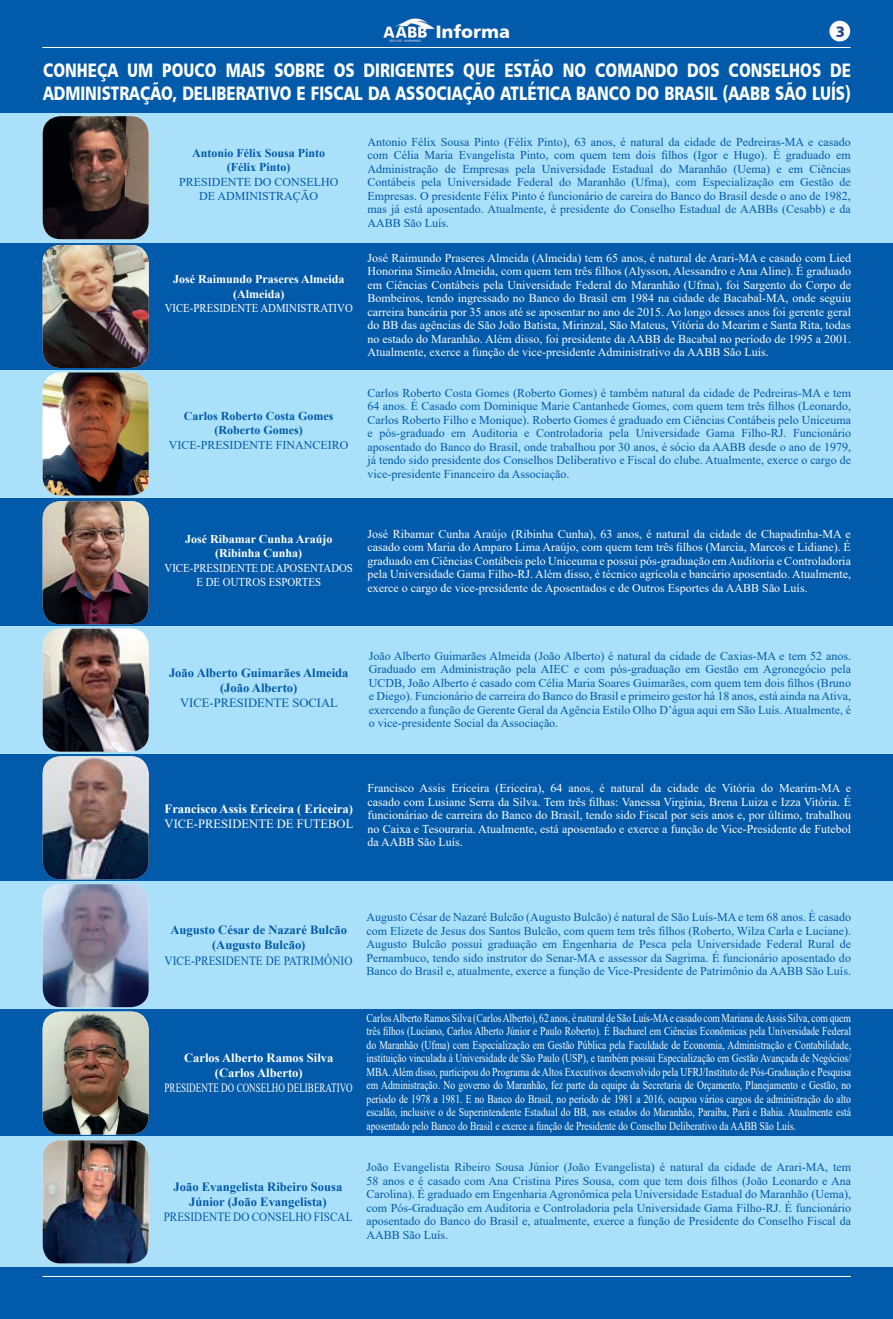
<style>
.page{position:relative;width:893px;height:1319px;background:#fff}
.page>*{position:absolute;margin:0;border:0;box-sizing:border-box;transform-origin:0 0}
.t1{font:19.5px/23.4px "Humanist 777 BT Black B";color:#fff;scale:.78 1}
.t2{font:18px "Humanist 777 BT Black B";color:#fff}
.t3{font:15px "Humanist 777 BT Black B";color:#253f8e}
.t4{font:700 12.6px/15.1px "Times New Roman";color:#015aaa;text-align:center}
.t5{font:700 12.6px/15.1px "Times New Roman";color:#fff;text-align:center}
.t6{font:12.6px "Times New Roman";color:#fff;scale:.72 1}
.t7{font:12.6px "Times New Roman";color:#015aaa;scale:.9 1}
.t8{font:12.6px "Times New Roman";color:#015aaa;scale:.89 1}
.t9{font:12.6px "Times New Roman";color:#fff}
.t10{font:12.6px "Times New Roman";color:#015aaa}
.t11{font:12px/13.5px "Times New Roman";color:#015aaa;text-align:justify}
.t12{font:12px/13.5px "Times New Roman";color:#fff;text-align:justify}
.t13{font:12px/13.5px "Times New Roman";color:#fff;text-align:justify;scale:.8 1}
.t14{font:12px/14.4px "Times New Roman";color:#fff;text-align:center;scale:.9 1}
.t15{font:700 12px/14.4px "Times New Roman";color:#fff;text-align:center}
.t16{font:700 12px/14.4px "Times New Roman";color:#015aaa;text-align:center}
</style>
<div class="page">
<div style="left:0;top:0;width:893px;height:1318px;background:#015aaa"></div>
<div style="left:0;top:113px;width:893px;height:129px;background:#aae0f9"></div>
<div style="left:0;top:370px;width:893px;height:127px;background:#aae0f9"></div>
<div style="left:0;top:625px;width:893px;height:128px;background:#aae0f9"></div>
<div style="left:0;top:880px;width:893px;height:128px;background:#aae0f9"></div>
<div style="left:0;top:1135px;width:893px;height:131px;background:#aae0f9"></div>
<img style="left:43px;top:116px;width:106px;height:123px">
<img style="left:43px;top:372px;width:106px;height:123px">
<img style="left:43px;top:245px;width:106px;height:123px">
<img style="left:43px;top:501px;width:106px;height:123px">
<img style="left:43px;top:628px;width:106px;height:123px">
<img style="left:43px;top:756px;width:106px;height:123px">
<img style="left:43px;top:884px;width:106px;height:123px">
<img style="left:43px;top:1011px;width:106px;height:123px">
<img style="left:43px;top:1140px;width:106px;height:123px">
<hr style="left:43px;top:1275px;width:808px;height:1px;background:#fff">
<hr style="left:42px;top:47px;width:809px;height:1px;background:#fff">
<div style="left:829px;top:21px;width:21px;height:20px;background:#fff;border-radius:50%"></div>
<img style="left:383px;top:18px;width:52px;height:24px">
<h2 class="t2" style="left:436px;top:20px;width:76px">Informa</h2>
<p class="t3" style="left:836px;top:22px;width:11px">3</p>
<h1 class="t1" style="left:43px;top:57px;width:1037px">CONHEÇA UM POUCO MAIS SOBRE OS DIRIGENTES QUE ESTÃO NO COMANDO DOS CONSELHOS DE<br>ADMINISTRAÇÃO, DELIBERATIVO E FISCAL DA ASSOCIAÇÃO ATLÉTICA BANCO DO BRASIL (AABB SÃO LUÍS)</h1>
<p class="t11" style="left:368px;top:134px;width:485px">Antonio Félix Sousa Pinto (Félix Pinto), 63 anos, é natural da cidade de Pedreiras-MA e casado com Célia Maria Evangelista Pinto, com quem tem dois filhos (Igor e Hugo). É graduado em Administração de Empresas pela Universidade Estadual do Maranhão (Uema) e em Ciências Contábeis pela Universidade Federal do Maranhão (Ufma), com Especialização em Gestão de Empresas. O presidente Félix Pinto é funcionário de careira do Banco do Brasil desde o ano de 1982, mas já está aposentado. Atualmente, é presidente do Conselho Estadual de AABBs (Cesabb) e da AABB São Luís.</p>
<p class="t16" style="left:192px;top:145px;width:135px">Antonio Félix Sousa Pinto (Félix Pinto)</p>
<p class="t11" style="left:179px;top:174px;width:161px;line-height:14.4px;text-align:center">PRESIDENTE DO CONSELHO<br>DE ADMINISTRAÇÃO</p>
<p class="t15" style="left:173px;top:271px;width:173px">José Raimundo Praseres Almeida (Almeida)</p>
<p class="t14" style="left:165px;top:300px;width:210px">VICE-PRESIDENTE ADMINISTRATIVO</p>
<p class="t16" style="left:184px;top:408px;width:151px">Carlos Roberto Costa Gomes (Roberto Gomes)</p>
<p class="t11" style="left:169px;top:437px;width:181px">VICE-PRESIDENTE FINANCEIRO</p>
<p class="t12" style="left:368px;top:250px;width:485px">José Raimundo Praseres Almeida (Almeida) tem 65 anos, é natural de Arari-MA e casado com Lied Honorina Simeão Almeida, com quem tem três filhos (Alysson, Alessandro e Ana Aline). É graduado em Ciências Contábeis pela Universidade Federal do Maranhão (Ufma), foi Sargento do Corpo de Bombeiros, tendo ingressado no Banco do Brasil em 1984 na cidade de Bacabal-MA, onde seguiu carreira bancária por 35 anos até se aposentar no ano de 2015. Ao longo desses anos foi gerente geral do BB das agências de São João Batista, Mirinzal, São Mateus, Vitória do Mearim e Santa Rita, todas no estado do Maranhão. Além disso, foi presidente da AABB de Bacabal no período de 1995 a 2001.<br>Atualmente, exerce a função de vice-presidente Administrativo da AABB São Luís.</p>
<p class="t11" style="left:368px;top:385px;width:485px">Carlos Roberto Costa Gomes (Roberto Gomes) é também natural da cidade de Pedreiras-MA e tem 64 anos. É Casado com Dominique Marie Cantanhede Gomes, com quem tem três filhos (Leonardo, Carlos Roberto Filho e Monique). Roberto Gomes é graduado em Ciências Contábeis pelo Uniceuma e pós-graduado em Auditoria e Controladoria pela Universidade Gama Filho-RJ. Funcionário aposentado do Banco do Brasil, onde trabalhou por 30 anos, é sócio da AABB desde o ano de 1979, já tendo sido presidente dos Conselhos Deliberativo e Fiscal do clube. Atualmente, exerce o cargo de vice-presidente Financeiro da Associação.</p>
<p class="t15" style="left:185px;top:531px;width:149px">José Ribamar Cunha Araújo (Ribinha Cunha)</p>
<p class="t14" style="left:165px;top:560px;width:211px">VICE-PRESIDENTE DE APOSENTADOS<br>E DE OUTROS ESPORTES</p>
<p class="t12" style="left:368px;top:526px;width:485px">José Ribamar Cunha Araújo (Ribinha Cunha), 63 anos, é natural da cidade de Chapadinha-MA e casado com Maria do Amparo Lima Araújo, com quem tem três filhos (Marcia, Marcos e Lidiane). É graduado em Ciências Contábeis pelo Uniceuma e possui pós-graduação em Auditoria e Controladoria pela Universidade Gama Filho-RJ. Além disso, é técnico agrícola e bancário aposentado. Atualmente, exerce o cargo de vice-presidente de Aposentados e de Outros Esportes da AABB São Luís.</p>
<p class="t4" style="left:169px;top:664px;width:181px">João Alberto Guimarães Almeida (João Alberto)</p>
<p class="t10" style="left:180px;top:693px;width:159px">VICE-PRESIDENTE SOCIAL</p>
<p class="t11" style="left:369px;top:648px;width:484px">João Alberto Guimarães Almeida (João Alberto) é natural da cidade de Caxias-MA e tem 52 anos.<br>Graduado em Administração pela AIEC e com pós-graduação em Gestão em Agronegócio pela UCDB, João Alberto é casado com Célia Maria Soares Guimarães, com quem tem dois filhos (Bruno e Diego). Funcionário de carreira do Banco do Brasil e primeiro gestor há 18 anos, está ainda na Ativa, exercendo a função de Gerente Geral da Agência Estilo Olho D’água aqui em São Luís. Atualmente, é o vice-presidente Social da Associação.</p>
<p class="t5" style="left:165px;top:800px;width:190px">Francisco Assis Ericeira ( Ericeira)</p>
<p class="t9" style="left:165px;top:814px;width:190px">VICE-PRESIDENTE DE FUTEBOL</p>
<p class="t12" style="left:368px;top:781px;width:485px">Francisco Assis Ericeira (Ericeira), 64 anos, é natural da cidade de Vitória do Mearim-MA e casado com Lusiane Serra da Silva. Tem três filhas: Vanessa Virgínia, Brena Luiza e Izza Vitória. É funcionáriao de carreira do Banco do Brasil, tendo sido Fiscal por seis anos e, por último, trabalhou no Caixa e Tesouraria. Atualmente, está aposentado e exerce a função de Vice-Presidente de Futebol da AABB São Luís.</p>
<p class="t4" style="left:170px;top:922px;width:178px">Augusto César de Nazaré Bulcão (Augusto Bulcão)</p>
<p class="t7" style="left:165px;top:951px;width:210px">VICE-PRESIDENTE DE PATRIMÔNIO</p>
<p class="t11" style="left:367px;top:909px;width:486px">Augusto César de Nazaré Bulcão (Augusto Bulcão) é natural de São Luís-MA e tem 68 anos. É casado com Elizete de Jesus dos Santos Bulcão, com quem tem três filhos (Roberto, Wilza Carla e Luciane).<br>Augusto Bulcão possui graduação em Engenharia de Pesca pela Universidade Federal Rural de Pernambuco, tendo sido instrutor do Senar-MA e assessor da Sagrima. É funcionário aposentado do Banco do Brasil e, atualmente, exerce a função de Vice-Presidente de Patrimônio da AABB São Luís.</p>
<p class="t5" style="left:184px;top:1049px;width:151px">Carlos Alberto Ramos Silva (Carlos Alberto)</p>
<p class="t6" style="left:165px;top:1078px;width:263px">PRESIDENTE DO CONSELHO DELIBERATIVO</p>
<p class="t4" style="left:173px;top:1178px;width:170px">João Evangelista Ribeiro Sousa<br>Júnior (João Evangelista)</p>
<p class="t8" style="left:164px;top:1207px;width:214px">PRESIDENTE DO CONSELHO FISCAL</p>
<p class="t13" style="left:367px;top:1010px;width:607px">Carlos Alberto Ramos Silva (Carlos Alberto), 62 anos, é natural de São Luís-MA e casado com Mariana de Assis Silva, com quem três filhos (Luciano, Carlos Alberto Júnior e Paulo Roberto). É Bacharel em Ciências Econômicas pela Universidade Federal do Maranhão (Ufma) com Especialização em Gestão Pública pela Faculdade de Economia, Administração e Contabilidade, instituição vinculada à Universidade de São Paulo (USP), e também possui Especialização em Gestão Avançada de Negócios/ MBA. Além disso, participou do Programa de Altos Executivos desenvolvido pela UFRJ/Instituto de Pós-Graduação e Pesquisa em Administração. No governo do Maranhão, fez parte da equipe da Secretaria de Orçamento, Planejamento e Gestão, no período de 1978 a 1981. E no Banco do Brasil, no período de 1981 a 2016, ocupou vários cargos de administração do alto escalão, inclusive o de Superintendente Estadual do BB, nos estados do Maranhão, Paraíba, Pará e Bahia. Atualmente está aposentado pelo Banco do Brasil e exerce a função de Presidente do Conselho Deliberativo da AABB São Luís.</p>
<p class="t11" style="left:367px;top:1159px;width:486px">João Evangelista Ribeiro Sousa Júnior (João Evangelista) é natural da cidade de Arari-MA, tem 58 anos e é casado com Ana Cristina Pires Sousa, com que tem dois filhos (João Leonardo e Ana Carolina). É graduado em Engenharia Agronômica pela Universidade Estadual do Maranhão (Uema), com Pós-Graduação em Auditoria e Controladoria pela Universidade Gama Filho-RJ. É funcionário aposentado do Banco do Brasil e, atualmente, exerce a função de Presidente do Conselho Fiscal da AABB São Luís.</p>
</div>
